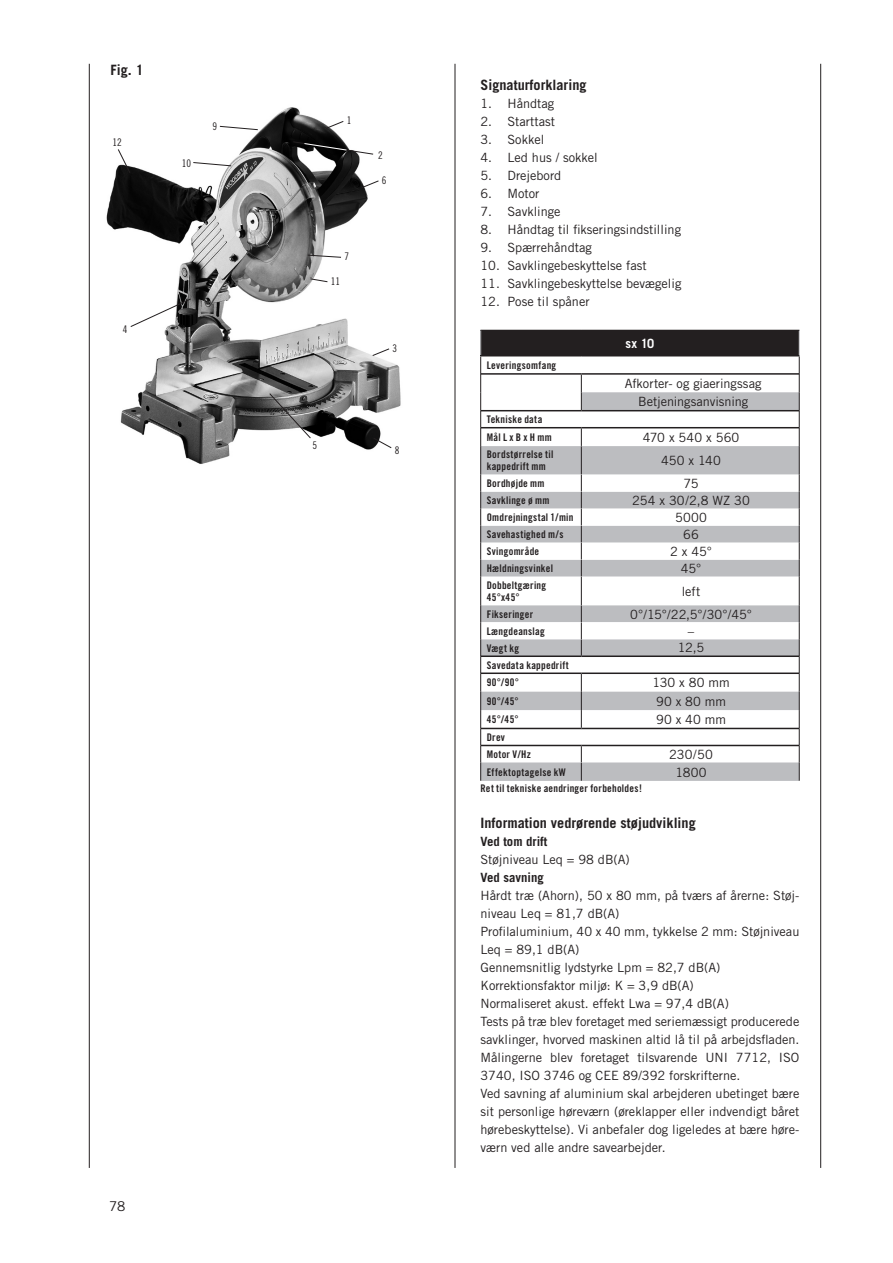
<style>
.page{position:relative;width:893px;height:1263px;background:#fff}
.page>*{position:absolute;margin:0;border:0;box-sizing:border-box;transform-origin:0 0}
.t1{font:700 14.25px "Trade Gothic";color:#231f20}
.t2{font:13.5px "Trade Gothic";color:#231f20}
.t3{font:12.75px/18px "Trade Gothic";color:#231f20;text-align:center}
.t4{font:700 12.75px "Trade Gothic";color:#231f20}
.t5{font:700 12.75px "Trade Gothic";color:#fff}
.t6{font:10.5px/17.7px "Trade Gothic Bold Cond Twenty";letter-spacing:.025em;color:#231f20}
.t7{font:10.5px "Trade Gothic Cond Eighteen";color:#231f20}
</style>
<div class="page">
<hr style="left:89px;top:64px;width:1px;height:1104px;background:#231f20">
<hr style="left:455px;top:64px;width:1px;height:1104px;background:#231f20">
<hr style="left:820px;top:64px;width:1px;height:1104px;background:#231f20">
<div style="left:481px;top:330px;width:318px;height:26px;background:#231f20"></div>
<svg style="left:481px;top:392px;width:318px;height:389px"></svg>
<svg style="left:481px;top:475px;width:318px;height:164px"></svg>
<svg style="left:581px;top:375px;width:1px;height:35px"></svg>
<hr style="left:481px;top:373px;width:100px;height:2px;background:#231f20">
<hr style="left:581px;top:373px;width:218px;height:2px;background:#231f20">
<hr style="left:481px;top:410px;width:100px;height:1px;background:#231f20">
<hr style="left:581px;top:410px;width:218px;height:1px;background:#231f20">
<hr style="left:481px;top:427px;width:100px;height:1px;background:#231f20">
<hr style="left:581px;top:427px;width:218px;height:1px;background:#231f20">
<hr style="left:481px;top:655px;width:100px;height:2px;background:#231f20">
<hr style="left:581px;top:655px;width:218px;height:2px;background:#231f20">
<hr style="left:481px;top:745px;width:100px;height:1px;background:#231f20">
<hr style="left:581px;top:745px;width:218px;height:1px;background:#231f20">
<hr style="left:481px;top:672px;width:100px;height:2px;background:#231f20">
<hr style="left:581px;top:672px;width:218px;height:2px;background:#231f20">
<hr style="left:481px;top:728px;width:100px;height:1px;background:#231f20">
<hr style="left:581px;top:728px;width:218px;height:1px;background:#231f20">
<svg style="left:581px;top:674px;width:1px;height:54px"></svg>
<svg style="left:581px;top:428px;width:1px;height:227px"></svg>
<svg style="left:581px;top:746px;width:1px;height:35px"></svg>
<svg style="left:799px;top:330px;width:1px;height:451px"></svg>
<svg style="left:480px;top:330px;width:1px;height:451px"></svg>
<img style="left:106px;top:107px;width:295px;height:357px">
<svg style="left:193px;top:162px;width:39px;height:4px"></svg>
<svg style="left:326px;top:121px;width:18px;height:8px"></svg>
<svg style="left:293px;top:141px;width:81px;height:14px"></svg>
<svg style="left:361px;top:180px;width:18px;height:8px"></svg>
<svg style="left:307px;top:255px;width:34px;height:3px"></svg>
<svg style="left:310px;top:278px;width:18px;height:4px"></svg>
<svg style="left:372px;top:348px;width:18px;height:8px"></svg>
<svg style="left:373px;top:438px;width:19px;height:10px"></svg>
<svg style="left:269px;top:393px;width:42px;height:46px"></svg>
<svg style="left:130px;top:298px;width:61px;height:29px"></svg>
<svg style="left:118px;top:149px;width:13px;height:24px"></svg>
<svg style="left:219px;top:126px;width:39px;height:4px"></svg>
<p class="t1" style="left:111px;top:61px;width:35px">Fig. 1</p>
<p class="t7" style="left:112px;top:136px;width:11px">12</p>
<p class="t7" style="left:182px;top:157px;width:11px">10</p>
<p class="t7" style="left:213px;top:121px;width:6px">9</p>
<p class="t7" style="left:123px;top:323px;width:6px">4</p>
<p class="t2" style="left:109px;top:1198px;width:18px">78</p>
<p class="t7" style="left:347px;top:114px;width:6px">1</p>
<p class="t7" style="left:344px;top:250px;width:6px">7</p>
<p class="t7" style="left:331px;top:275px;width:11px">11</p>
<p class="t7" style="left:378px;top:149px;width:6px">2</p>
<p class="t7" style="left:382px;top:174px;width:6px">6</p>
<p class="t7" style="left:392px;top:342px;width:6px">3</p>
<p class="t7" style="left:313px;top:439px;width:6px">5</p>
<p class="t7" style="left:395px;top:444px;width:6px">8</p>
<p class="t1" style="left:480px;top:76px;width:108px">Signaturforklaring</p>
<p class="t3" style="left:480px;top:94px;width:75px">1. Håndtag</p>
<p class="t3" style="left:480px;top:112px;width:76px">2. Starttast</p>
<p class="t3" style="left:480px;top:130px;width:65px">3. Sokkel</p>
<p class="t3" style="left:480px;top:148px;width:119px">4. Led hus / sokkel</p>
<p class="t3" style="left:480px;top:166px;width:82px">5. Drejebord</p>
<p class="t3" style="left:480px;top:184px;width:60px">6. Motor</p>
<p class="t3" style="left:480px;top:202px;width:82px">7. Savklinge</p>
<p class="t3" style="left:480px;top:220px;width:202px">8. Håndtag til fikseringsindstilling</p>
<p class="t3" style="left:480px;top:238px;width:113px">9. Spærrehåndtag</p>
<p class="t3" style="left:480px;top:256px;width:168px">10. Savklingebeskyttelse fast</p>
<p class="t3" style="left:480px;top:274px;width:202px">11. Savklingebeskyttelse bevægelig</p>
<p class="t3" style="left:480px;top:292px;width:111px">12. Pose til spåner</p>
<p class="t5" style="left:626px;top:335px;width:30px">sx 10</p>
<p class="t6" style="left:487px;top:356px;width:71px">Leveringsomfang</p>
<p class="t3" style="left:625px;top:374px;width:138px;line-height:18.5px">Afkorter- og giaeringssag<br>Betjeningsanvisning</p>
<p class="t6" style="left:487px;top:410px;width:66px">Tekniske data<br>Mål L x B x H mm</p>
<p class="t3" style="left:643px;top:428px;width:98px">470 x 540 x 560</p>
<p class="t6" style="left:487px;top:449px;width:68px;line-height:12px">Bordstørrelse til kappedrift mm</p>
<p class="t3" style="left:661px;top:452px;width:61px">450 x 140</p>
<p class="t6" style="left:487px;top:474px;width:59px">Bordhøjde mm</p>
<p class="t3" style="left:683px;top:474px;width:17px">75</p>
<p class="t6" style="left:487px;top:491px;width:64px">Savklinge ø mm</p>
<p class="t3" style="left:632px;top:491px;width:119px">254 x 30/2,8 WZ 30</p>
<p class="t6" style="left:487px;top:508px;width:88px">Omdrejningstal 1/min</p>
<p class="t3" style="left:675px;top:508px;width:33px">5000</p>
<p class="t6" style="left:487px;top:525px;width:78px">Savehastighed m/s</p>
<p class="t3" style="left:683px;top:525px;width:17px">66</p>
<p class="t6" style="left:487px;top:542px;width:54px">Svingområde</p>
<p class="t3" style="left:670px;top:542px;width:43px">2 x 45°</p>
<p class="t6" style="left:487px;top:559px;width:68px">Hældningsvinkel</p>
<p class="t3" style="left:681px;top:559px;width:22px">45°</p>
<p class="t6" style="left:487px;top:579px;width:61px;line-height:12px">Dobbeltgæring<br>45°x45°</p>
<p class="t3" style="left:682px;top:582px;width:20px">left</p>
<p class="t6" style="left:487px;top:605px;width:48px">Fikseringer</p>
<p class="t3" style="left:630px;top:605px;width:123px">0°/15°/22,5°/30°/45°</p>
<p class="t6" style="left:487px;top:622px;width:60px">Længdeanslag</p>
<p class="t3" style="left:688px;top:622px;width:8px">–</p>
<p class="t6" style="left:487px;top:639px;width:34px">Vægt kg</p>
<p class="t3" style="left:678px;top:639px;width:28px">12,5</p>
<p class="t6" style="left:487px;top:656px;width:84px">Savedata kappedrift<br>90°/90°</p>
<p class="t3" style="left:652px;top:674px;width:79px">130 x 80 mm</p>
<p class="t6" style="left:487px;top:692px;width:34px">90°/45°</p>
<p class="t3" style="left:656px;top:692px;width:71px">90 x 80 mm</p>
<p class="t6" style="left:487px;top:711px;width:34px">45°/45°</p>
<p class="t3" style="left:656px;top:710px;width:72px">90 x 40 mm</p>
<p class="t6" style="left:487px;top:729px;width:46px;line-height:17px">Drev<br>Motor V/Hz</p>
<p class="t3" style="left:669px;top:745px;width:45px">230/50</p>
<p class="t6" style="left:487px;top:763px;width:81px">Effektoptagelse kW</p>
<p class="t3" style="left:675px;top:763px;width:33px">1800</p>
<p class="t6" style="left:480px;top:779px;width:163px">Ret til tekniske aendringer forbeholdes!</p>
<p class="t1" style="left:480px;top:814px;width:217px">Information vedrørende støjudvikling</p>
<p class="t4" style="left:480px;top:834px;width:68px">Ved tom drift</p>
<p class="t3" style="left:480px;top:850px;width:151px">Støjniveau Leq = 98 dB(A)</p>
<p class="t4" style="left:480px;top:870px;width:65px">Ved savning</p>
<p class="t3" style="left:480px;top:886px;width:320px;text-align:left">Hårdt træ (Ahorn), 50 x 80 mm, på tværs af årerne: Støj&shy;niveau Leq = 81,7 dB(A)<br>Profilaluminium, 40 x 40 mm, tykkelse 2 mm: Støjniveau Leq = 89,1 dB(A)<br>Gennemsnitlig lydstyrke Lpm = 82,7 dB(A)<br>Korrektionsfaktor miljø: K = 3,9 dB(A)<br>Normaliseret akust. effekt Lwa = 97,4 dB(A)<br>Tests på træ blev foretaget med seriemæssigt producerede savklinger, hvorved maskinen altid lå til på arbejdsfladen.<br>Målingerne blev foretaget tilsvarende UNI 7712, ISO 3740, ISO 3746 og CEE 89/392 forskrifterne.<br>Ved savning af aluminium skal arbejderen ubetinget bære sit personlige høreværn (øreklapper eller indvendigt båret hørebeskyttelse). Vi anbefaler dog ligeledes at bære høre&shy;værn ved alle andre savearbejder.</p>
</div>
